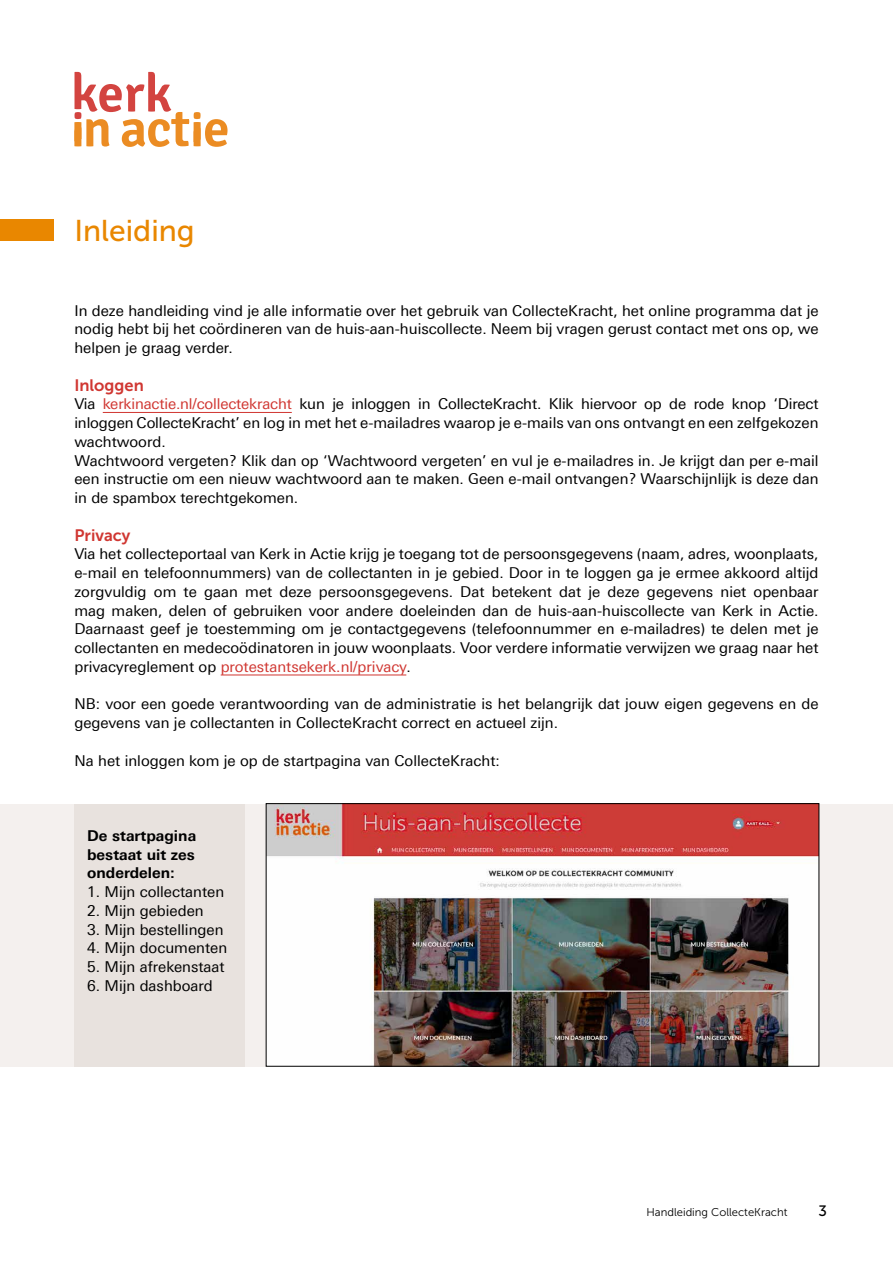
<style>
.page{position:relative;width:893px;height:1263px;background:#fff}
.page>*{position:absolute;margin:0;border:0;box-sizing:border-box;transform-origin:0 0}
.t1{font:30px "Museo Sans 500";color:#e98700}
.t2{font:16.5px "Museo Sans 700";color:#d03631}
.t3{font:15px/18.8px "Linotype Univers 430";color:#000;text-align:justify}
.t4{font:700 15px/18.8px "Linotype Univers 630";color:#000;text-align:justify}
.t5{font:15px "Museo Sans 500";color:#000}
.t6{font:11.25px "Museo Sans 300";color:#000}
.s1{color:#d03631}
</style>
<div class="page">
<div style="left:0;top:804px;width:893px;height:263px;background:#f4f0ee"></div>
<div style="left:74px;top:804px;width:170px;height:263px;background:#e8e2de"></div>
<svg style="left:74px;top:72px;width:153px;height:75px"></svg>
<hr style="left:103px;top:412px;width:189px;height:1px;background:#d03631">
<hr style="left:221px;top:675px;width:185px;height:1px;background:#d03631">
<div style="left:0;top:219px;width:54px;height:22px;background:#e98700"></div>
<img style="left:268px;top:805px;width:549px;height:260px">
<div style="left:266px;top:803px;width:553px;height:264px;border:1px solid #000"></div>
<h1 class="t1" style="left:74px;top:214px;width:122px">Inleiding</h1>
<p class="t3" style="left:74px;top:301px;width:746px">In deze handleiding vind je alle informatie over het gebruik van CollecteKracht, het online programma dat je nodig hebt bij het coördineren van de huis-aan-huiscollecte. Neem bij vragen gerust contact met ons op, we helpen je graag verder.</p>
<p class="t2" style="left:74px;top:376px;width:71px">Inloggen</p>
<p class="t3" style="left:74px;top:395px;width:746px;text-align:left">Via <span class="s1">kerkinactie.nl/collectekracht</span> kun je inloggen in CollecteKracht. Klik hiervoor op de rode knop ‘Direct inloggen CollecteKracht’ en log in met het e-mailadres waarop je e-mails van ons ontvangt en een zelfgekozen wachtwoord.<br>Wachtwoord vergeten? Klik dan op ‘Wachtwoord vergeten’ en vul je e-mailadres in. Je krijgt dan per e-mail een instructie om een nieuw wachtwoord aan te maken. Geen e-mail ontvangen? Waarschijnlijk is deze dan in de spambox terechtgekomen.</p>
<p class="t2" style="left:74px;top:526px;width:57px">Privacy</p>
<p class="t3" style="left:74px;top:545px;width:746px">Via het collecteportaal van Kerk in Actie krijg je toegang tot de persoonsgegevens (naam, adres, woonplaats, e-mail en telefoonnummers) van de collectanten in je gebied. Door in te loggen ga je ermee akkoord altijd zorgvuldig om te gaan met deze persoonsgegevens. Dat betekent dat je deze gegevens niet openbaar mag maken, delen of gebruiken voor andere doeleinden dan de huis-aan-huiscollecte van Kerk in Actie.<br>Daarnaast geef je toestemming om je contactgegevens (telefoonnummer en e-mailadres) te delen met je collectanten en medecoödinatoren in jouw woonplaats. Voor verdere informatie verwijzen we graag naar het privacyreglement op <span class="s1">protestantsekerk.nl/privacy</span>.</p>
<p class="t3" style="left:74px;top:695px;width:746px">NB: voor een goede verantwoording van de administratie is het belangrijk dat jouw eigen gegevens en de gegevens van je collectanten in CollecteKracht correct en actueel zijn.</p>
<p class="t3" style="left:74px;top:751px;width:427px">Na het inloggen kom je op de startpagina van CollecteKracht:</p>
<p class="t4" style="left:87px;top:826px;width:111px">De startpagina bestaat uit zes onderdelen:</p>
<p class="t3" style="left:87px;top:882px;width:139px">1. Mijn collectanten</p>
<p class="t3" style="left:87px;top:901px;width:118px">2. Mijn gebieden</p>
<p class="t3" style="left:87px;top:920px;width:138px">3. Mijn bestellingen</p>
<p class="t3" style="left:87px;top:938px;width:142px">4. Mijn documenten</p>
<p class="t3" style="left:87px;top:957px;width:139px">5. Mijn afrekenstaat</p>
<p class="t3" style="left:87px;top:976px;width:127px">6. Mijn dashboard</p>
<p class="t6" style="left:646px;top:1206px;width:143px">Handleiding CollecteKracht</p>
<p class="t5" style="left:819px;top:1202px;width:10px">3</p>
</div>
